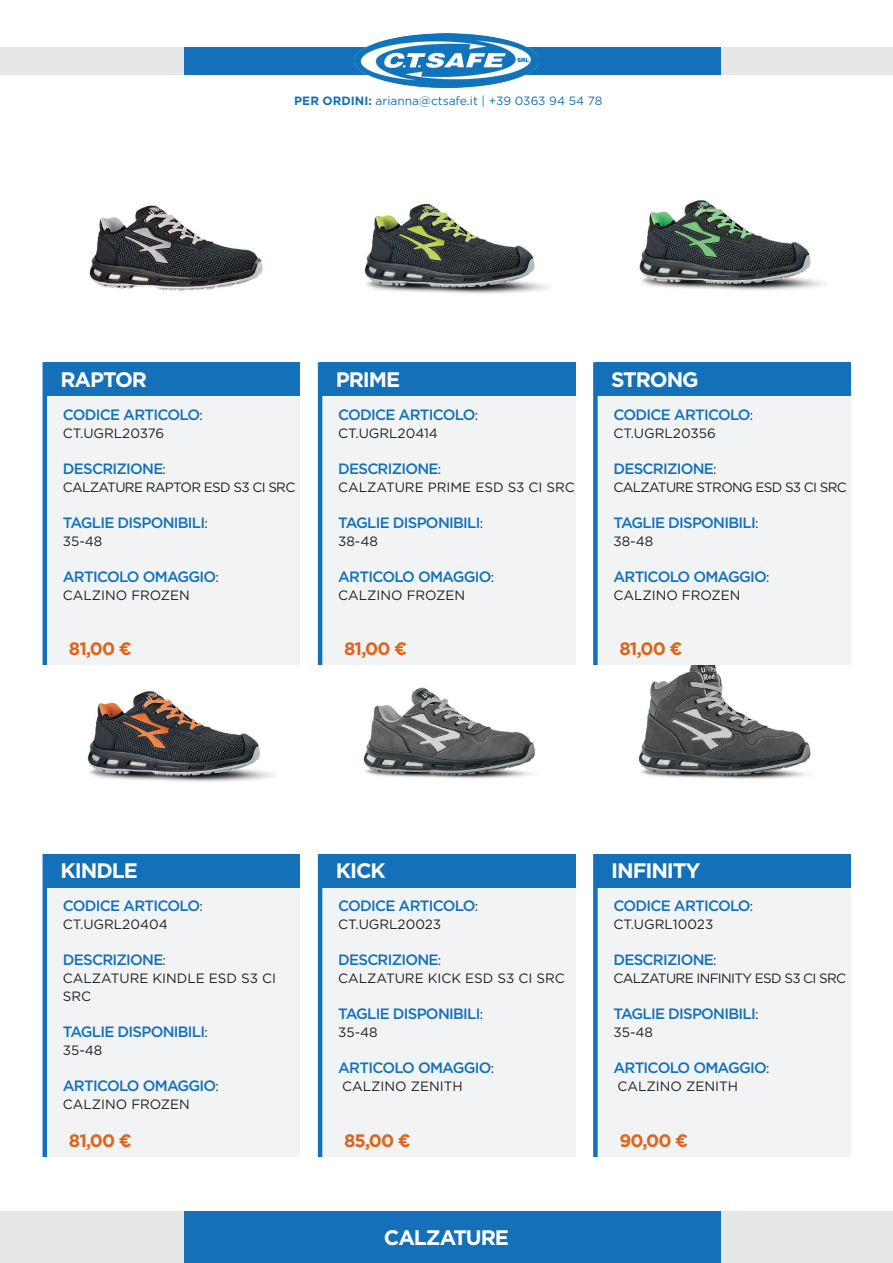
<style>
.page{position:relative;width:893px;height:1263px;background:#fff}
.page>*{position:absolute;margin:0;border:0;box-sizing:border-box;transform-origin:0 0}
.t1{font:700 21px "Gotham";letter-spacing:-.05em;color:#fff}
.t2{font:700 18px "Gotham";letter-spacing:-.05em;color:#dc661c}
.t3{font:500 15px "Gotham";letter-spacing:-.05em;color:#1471b9}
.t4{font:13.5px/18px "Gotham";color:#231f20}
.t5{font:13.5px "Gotham";letter-spacing:-.05em;color:#231f20}
.t6{font:12px "Gotham";color:#1471b9}
.s1{font-weight:700}
.s2{font-weight:400;font-size:13.5px;color:#231f20}
</style>
<div class="page">
<div style="left:183px;top:47px;width:539px;height:27px;background:#1471b9"></div>
<img style="left:355px;top:34px;width:183px;height:53px">
<div style="left:0;top:47px;width:183px;height:27px;background:#e6e7e9"></div>
<div style="left:722px;top:47px;width:171px;height:27px;background:#e6e7e9"></div>
<div style="left:183px;top:1212px;width:539px;height:51px;background:#1471b9"></div>
<div style="left:0;top:1212px;width:183px;height:51px;background:#e6e7e9"></div>
<div style="left:722px;top:1212px;width:171px;height:51px;background:#e6e7e9"></div>
<div style="left:45px;top:391px;width:255px;height:274px;background:#f2f3f4"></div>
<div style="left:45px;top:362px;width:255px;height:34px;background:#1471b9"></div>
<hr style="left:43px;top:362px;width:4px;height:303px;background:#1471b9">
<img style="left:89px;top:205px;width:174px;height:86px">
<div style="left:320px;top:391px;width:255px;height:274px;background:#f2f3f4"></div>
<div style="left:320px;top:362px;width:255px;height:34px;background:#1471b9"></div>
<hr style="left:318px;top:362px;width:4px;height:303px;background:#1471b9">
<img style="left:364px;top:203px;width:186px;height:91px">
<div style="left:595px;top:391px;width:255px;height:274px;background:#f2f3f4"></div>
<div style="left:595px;top:362px;width:255px;height:34px;background:#1471b9"></div>
<div style="left:593px;top:362px;width:5px;height:303px;background:#1471b9"></div>
<img style="left:639px;top:200px;width:188px;height:90px">
<div style="left:45px;top:882px;width:255px;height:275px;background:#f2f3f4"></div>
<div style="left:45px;top:853px;width:255px;height:34px;background:#1471b9"></div>
<hr style="left:43px;top:854px;width:4px;height:303px;background:#1471b9">
<img style="left:87px;top:691px;width:188px;height:91px">
<div style="left:320px;top:882px;width:255px;height:275px;background:#f2f3f4"></div>
<div style="left:320px;top:853px;width:255px;height:34px;background:#1471b9"></div>
<hr style="left:318px;top:854px;width:4px;height:303px;background:#1471b9">
<img style="left:363px;top:687px;width:172px;height:92px">
<div style="left:595px;top:882px;width:255px;height:275px;background:#f2f3f4"></div>
<div style="left:595px;top:853px;width:255px;height:34px;background:#1471b9"></div>
<div style="left:593px;top:854px;width:5px;height:303px;background:#1471b9"></div>
<img style="left:638px;top:665px;width:173px;height:114px">
<p class="t6" style="left:294px;top:93px;width:309px"><span class="s1">PER ORDINI:</span> arianna@ctsafe.it | +39 0363 94 54 78</p>
<h1 class="t1" style="left:61px;top:365px;width:88px">RAPTOR</h1>
<p class="t3" style="left:63px;top:404px;width:141px">CODICE ARTICOLO<span class="s2">:</span></p>
<p class="t4" style="left:63px;top:423px;width:103px">CT.UGRL20376</p>
<p class="t3" style="left:63px;top:458px;width:105px">DESCRIZIONE<span class="s2">:</span></p>
<p class="t5" style="left:63px;top:478px;width:234px">CALZATURE RAPTOR ESD S3 CI SRC</p>
<p class="t3" style="left:63px;top:512px;width:146px">TAGLIE DISPONIBILI<span class="s2">:</span></p>
<p class="t4" style="left:63px;top:531px;width:41px">35-48</p>
<p class="t3" style="left:63px;top:566px;width:158px">ARTICOLO OMAGGIO<span class="s2">:</span></p>
<p class="t4" style="left:63px;top:585px;width:129px">CALZINO FROZEN</p>
<p class="t2" style="left:69px;top:637px;width:64px">81,00 €</p>
<h1 class="t1" style="left:336px;top:365px;width:66px">PRIME</h1>
<p class="t3" style="left:338px;top:404px;width:141px">CODICE ARTICOLO<span class="s2">:</span></p>
<p class="t4" style="left:338px;top:423px;width:101px">CT.UGRL20414</p>
<p class="t3" style="left:338px;top:458px;width:105px">DESCRIZIONE<span class="s2">:</span></p>
<p class="t4" style="left:338px;top:477px;width:238px">CALZATURE PRIME ESD S3 CI SRC</p>
<p class="t3" style="left:338px;top:512px;width:146px">TAGLIE DISPONIBILI<span class="s2">:</span></p>
<p class="t4" style="left:338px;top:531px;width:41px">38-48</p>
<p class="t3" style="left:338px;top:566px;width:158px">ARTICOLO OMAGGIO<span class="s2">:</span></p>
<p class="t4" style="left:338px;top:585px;width:129px">CALZINO FROZEN</p>
<p class="t2" style="left:344px;top:637px;width:64px">81,00 €</p>
<h1 class="t1" style="left:611px;top:365px;width:89px">STRONG</h1>
<p class="t3" style="left:613px;top:404px;width:141px">CODICE ARTICOLO<span class="s2">:</span></p>
<p class="t4" style="left:613px;top:423px;width:104px">CT.UGRL20356</p>
<p class="t3" style="left:613px;top:458px;width:105px">DESCRIZIONE<span class="s2">:</span></p>
<p class="t5" style="left:613px;top:478px;width:235px">CALZATURE STRONG ESD S3 CI SRC</p>
<p class="t3" style="left:613px;top:512px;width:146px">TAGLIE DISPONIBILI<span class="s2">:</span></p>
<p class="t4" style="left:613px;top:531px;width:41px">38-48</p>
<p class="t3" style="left:613px;top:566px;width:158px">ARTICOLO OMAGGIO<span class="s2">:</span></p>
<p class="t4" style="left:613px;top:585px;width:129px">CALZINO FROZEN</p>
<p class="t2" style="left:619px;top:637px;width:64px">81,00 €</p>
<h1 class="t1" style="left:61px;top:857px;width:79px">KINDLE</h1>
<p class="t3" style="left:63px;top:896px;width:141px">CODICE ARTICOLO<span class="s2">:</span></p>
<p class="t4" style="left:63px;top:915px;width:106px">CT.UGRL20404</p>
<p class="t3" style="left:63px;top:950px;width:105px">DESCRIZIONE<span class="s2">:</span></p>
<p class="t4" style="left:63px;top:969px;width:215px">CALZATURE KINDLE ESD S3 CI<br>SRC</p>
<p class="t3" style="left:63px;top:1022px;width:146px">TAGLIE DISPONIBILI<span class="s2">:</span></p>
<p class="t4" style="left:63px;top:1041px;width:41px">35-48</p>
<p class="t3" style="left:63px;top:1076px;width:158px">ARTICOLO OMAGGIO<span class="s2">:</span></p>
<p class="t4" style="left:63px;top:1095px;width:129px">CALZINO FROZEN</p>
<p class="t2" style="left:69px;top:1129px;width:64px">81,00 €</p>
<h1 class="t1" style="left:336px;top:857px;width:52px">KICK</h1>
<p class="t3" style="left:338px;top:896px;width:141px">CODICE ARTICOLO<span class="s2">:</span></p>
<p class="t4" style="left:338px;top:915px;width:105px">CT.UGRL20023</p>
<p class="t3" style="left:338px;top:950px;width:105px">DESCRIZIONE<span class="s2">:</span></p>
<p class="t4" style="left:338px;top:969px;width:228px">CALZATURE KICK ESD S3 CI SRC</p>
<p class="t3" style="left:338px;top:1004px;width:146px">TAGLIE DISPONIBILI<span class="s2">:</span></p>
<p class="t4" style="left:338px;top:1023px;width:41px">35-48</p>
<p class="t3" style="left:338px;top:1058px;width:158px">ARTICOLO OMAGGIO<span class="s2">:</span></p>
<p class="t4" style="left:342px;top:1077px;width:122px">CALZINO ZENITH</p>
<p class="t2" style="left:344px;top:1129px;width:68px">85,00 €</p>
<h1 class="t1" style="left:384px;top:1223px;width:126px">CALZATURE</h1>
<h1 class="t1" style="left:611px;top:857px;width:91px">INFINITY</h1>
<p class="t3" style="left:613px;top:896px;width:141px">CODICE ARTICOLO<span class="s2">:</span></p>
<p class="t4" style="left:613px;top:915px;width:101px">CT.UGRL10023</p>
<p class="t3" style="left:613px;top:950px;width:105px">DESCRIZIONE<span class="s2">:</span></p>
<p class="t5" style="left:613px;top:970px;width:234px">CALZATURE INFINITY ESD S3 CI SRC</p>
<p class="t3" style="left:613px;top:1004px;width:146px">TAGLIE DISPONIBILI<span class="s2">:</span></p>
<p class="t4" style="left:613px;top:1023px;width:41px">35-48</p>
<p class="t3" style="left:613px;top:1058px;width:158px">ARTICOLO OMAGGIO<span class="s2">:</span></p>
<p class="t4" style="left:618px;top:1077px;width:122px">CALZINO ZENITH</p>
<p class="t2" style="left:619px;top:1129px;width:70px">90,00 €</p>
</div>
